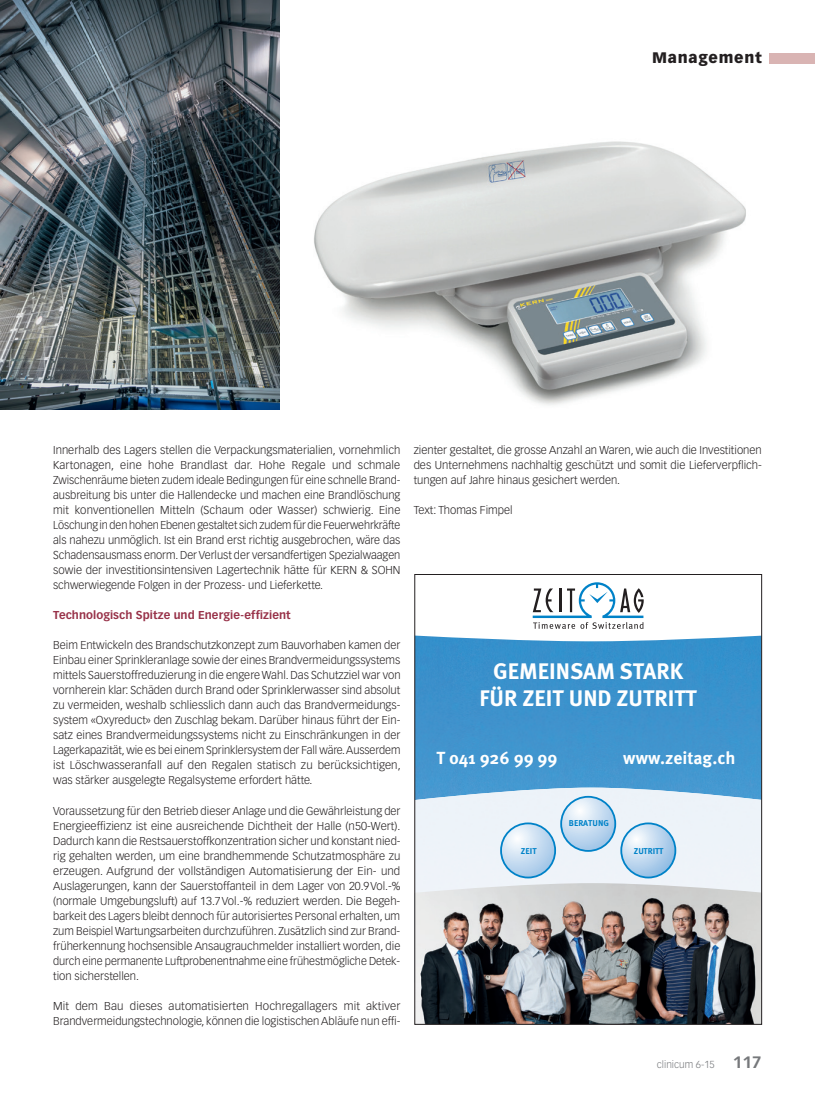
<style>
.page{position:relative;width:815px;height:1099px;background:#fff}
.page>*{position:absolute;margin:0;border:0;box-sizing:border-box;transform-origin:0 0}
.t1{font:700 22.5px/27px "Meta OT";color:#fff;text-align:center}
.t2{font:700 17.5px "Meta OT";color:#fff}
.t3{font:900 15px "Vectora LT Std";letter-spacing:.05em;color:#231f20}
.t4{font:300 11.25px/15px "Vectora LT Std";color:#231f20;text-align:justify}
.t5{font:700 11.25px "Vectora LT Std";letter-spacing:.005em;color:#983249}
.t6{font:300 10px "Vectora LT Std";color:#76787b}
.t7{font:700 8.5px "Meta OT";color:#0082c8}
.s1{font-weight:700;font-size:16.25px}
</style>
<div class="page">
<div style="left:770px;top:53px;width:45px;height:10px;background:#d9b4b3"></div>
<img style="left:0;top:0;width:280px;height:409px">
<img style="left:314px;top:141px;width:432px;height:264px">
<img style="left:417px;top:635px;width:343px;height:152px">
<svg style="left:533px;top:582px;width:111px;height:47px"></svg>
<img style="left:417px;top:787px;width:343px;height:96px">
<img style="left:417px;top:883px;width:343px;height:139px">
<svg style="left:501px;top:823px;width:54px;height:54px;background:#c3dbf0"></svg>
<div style="left:500px;top:822px;width:56px;height:56px;border:2px solid #0082c8;border-radius:50%"></div>
<svg style="left:621px;top:823px;width:54px;height:54px;background:#bad6ee"></svg>
<div style="left:620px;top:822px;width:56px;height:56px;border:2px solid #0082c8;border-radius:50%"></div>
<svg style="left:561px;top:796px;width:54px;height:54px;background:#c3dbf0"></svg>
<div style="left:560px;top:795px;width:56px;height:56px;border:2px solid #0082c8;border-radius:50%"></div>
<div style="left:415px;top:574px;width:347px;height:450px;border:1px solid #231f20"></div>
<h3 class="t3" style="left:652px;top:49px;width:111px">Management</h3>
<p class="t4" style="left:53px;top:443px;width:349px">Innerhalb des Lagers stellen die Verpackungsmaterialien, vornehmlich Kartonagen, eine hohe Brandlast dar. Hohe Regale und schmale Zwischenräume bieten zudem ideale Bedingungen für eine schnelle Brand&shy;ausbreitung bis unter die Hallendecke und machen eine Brand löschung mit konventionellen Mitteln (Schaum oder Wasser) schwierig. Eine Löschung in den hohen Ebenen gestaltet sich zudem für die Feuerwehrkräfte als nahezu unmöglich. Ist ein Brand erst richtig ausgebrochen, wäre das Schadensausmass enorm. Der Verlust der versandfertigen Spezialwaagen sowie der investitionsintensiven Lagertechnik hätte für KERN &amp; SOHN schwerwiegende Folgen in der Prozess- und Lieferkette.</p>
<p class="t5" style="left:53px;top:608px;width:239px">Technologisch Spitze und Energie-effizient</p>
<p class="t4" style="left:53px;top:638px;width:349px">Beim Entwickeln des Brandschutzkonzept zum Bauvorhaben kamen der Einbau einer Sprinkleranlage sowie der eines Brandvermeidungssystems mittels Sauerstoffreduzierung in die engere Wahl. Das Schutzziel war von vornherein klar: Schäden durch Brand oder Sprinklerwasser sind absolut zu vermeiden, weshalb schliesslich dann auch das Brandvermeidungs&shy;system «Oxyreduct» den Zuschlag bekam. Darüber hinaus führt der Ein&shy;satz eines Brandvermeidungssystems nicht zu Einschränkungen in der Lager kapazität, wie es bei einem Sprinklersystem der Fall wäre. Ausserdem ist Löschwasseranfall auf den Regalen statisch zu berücksichtigen, was stärker ausgelegte Regalsysteme erfordert hätte.</p>
<p class="t4" style="left:53px;top:803px;width:349px">Voraussetzung für den Betrieb dieser Anlage und die Gewährleistung der Energieeffizienz ist eine ausreichende Dichtheit der Halle (n50-Wert).<br>Dadurch kann die Restsauerstoffkonzentration sicher und konstant nied&shy;rig gehalten werden, um eine brandhemmende Schutzatmosphäre zu erzeugen. Aufgrund der vollständigen Automatisierung der Ein- und Auslagerungen, kann der Sauerstoffanteil in dem Lager von 20.9 Vol.-% (normale Umgebungsluft) auf 13.7 Vol.-% reduziert werden. Die Begeh&shy;barkeit des Lagers bleibt dennoch für autorisiertes Personal erhalten, um zum Beispiel Wartungsarbeiten durchzuführen. Zusätzlich sind zur Brand&shy;früherkennung hochsensible Ansaugrauchmelder installiert worden, die durch eine permanente Luftprobenent nahme eine frühestmögliche Detek&shy;tion sicherstellen.</p>
<p class="t4" style="left:53px;top:998px;width:349px">Mit dem Bau dieses automatisierten Hochregallagers mit aktiver<br>Brandvermeidungstechno logie, können die logistischen Abläufe nun effi-</p>
<p class="t4" style="left:414px;top:443px;width:350px">zienter gestaltet, die grosse Anzahl an Waren, wie auch die Investitionen des Unternehmens nachhaltig geschützt und somit die Lieferverpflich&shy;tungen auf Jahre hinaus gesichert werden.</p>
<p class="t4" style="left:414px;top:503px;width:100px">Text: Thomas Fimpel</p>
<h1 class="t1" style="left:480px;top:658px;width:219px">GEMEINSAM STARK<br>FÜR ZEIT UND ZUTRITT</h1>
<h2 class="t2" style="left:436px;top:747px;width:123px">T 041 926 99 99</h2>
<h2 class="t2" style="left:623px;top:747px;width:114px">www.zeitag.ch</h2>
<p class="t7" style="left:569px;top:818px;width:41px">BERATUNG</p>
<p class="t7" style="left:521px;top:845px;width:17px">ZEIT</p>
<p class="t7" style="left:634px;top:845px;width:31px">ZUTRITT</p>
<p class="t6" style="left:657px;top:1058px;width:106px">clinicum 6-15 <span class="s1">117</span></p>
</div>
